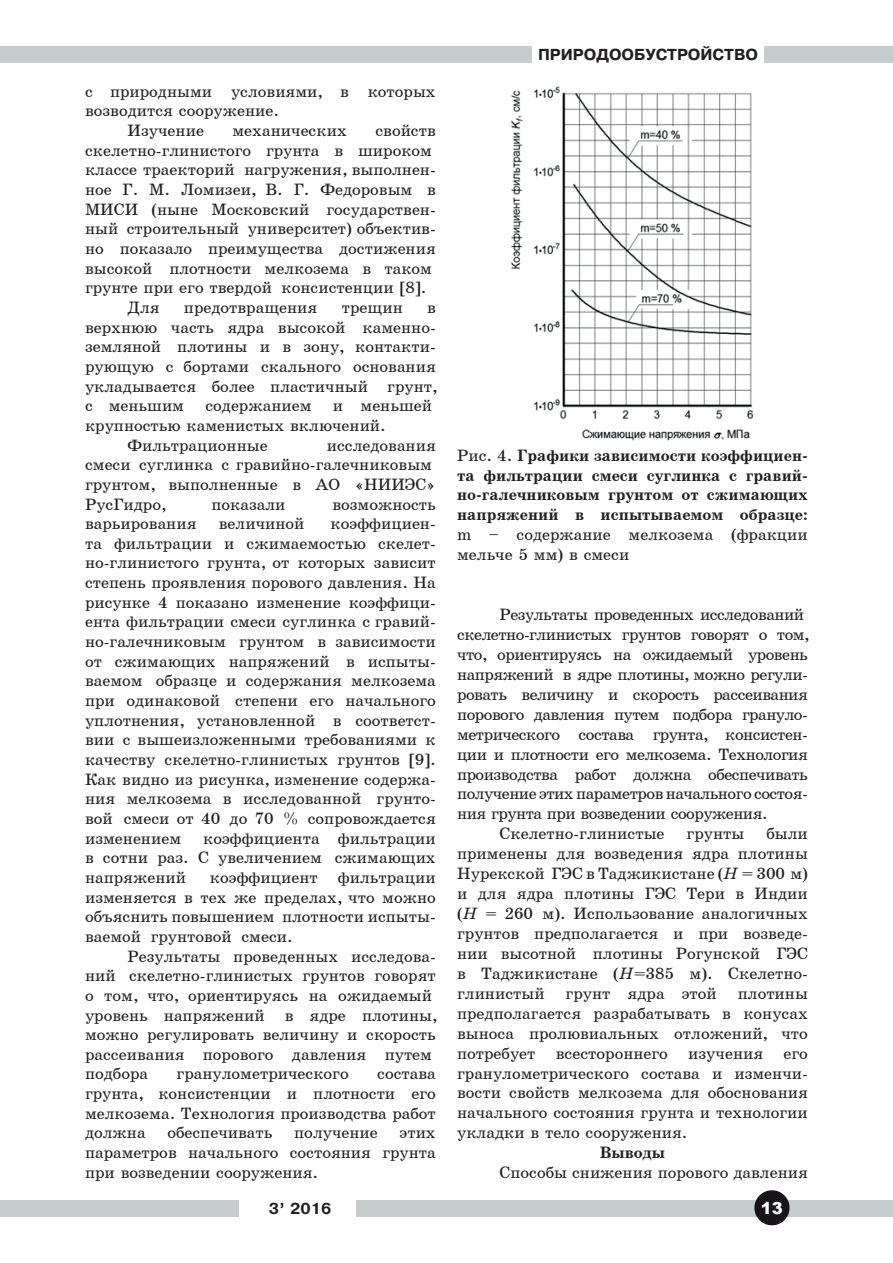
<style>
.page{position:relative;width:893px;height:1263px;background:#fff}
.page>*{position:absolute;margin:0;border:0;box-sizing:border-box;transform-origin:0 0}
.t1{font:16.5px/19.6px "School";color:#231f20;text-align:justify}
.t2{font:16.5px "School";letter-spacing:-.03em;color:#231f20}
.t3{font:700 16.5px/20px "School";color:#231f20;text-align:justify}
.t4{font:900 16.5px "Arial";color:#fff}
.t5{font:700 15px "Pragmatica";color:#231f20}
.s1{font-weight:400}
.s2{font-style:italic}
</style>
<div class="page">
<div style="left:0;top:1200px;width:238px;height:16px;background:#c7cccd"></div>
<div style="left:357px;top:1200px;width:536px;height:16px;background:#c7cccd"></div>
<svg style="left:754px;top:1190px;width:36px;height:36px"></svg>
<div style="left:0;top:46px;width:531px;height:16px;background:#c7cccd"></div>
<div style="left:765px;top:46px;width:128px;height:16px;background:#c7cccd"></div>
<img style="left:511px;top:86px;width:243px;height:355px">
<p class="t1" style="left:85px;top:82px;width:352px">с природными условиями, в которых</p>
<p class="t1" style="left:85px;top:101px;width:196px">возводится сооружение.</p>
<p class="t1" style="left:128px;top:121px;width:78px">Изучение</p>
<p class="t1" style="left:232px;top:121px;width:116px">механических</p>
<p class="t1" style="left:375px;top:121px;width:62px">свойств</p>
<p class="t1" style="left:85px;top:141px;width:349px">скелетно-глинистого грунта в широком</p>
<p class="t1" style="left:85px;top:160px;width:352px">классе траекторий нагружения, выполнен-</p>
<p class="t1" style="left:85px;top:180px;width:352px">ное Г. М. Ломизеи, В. Г. Федоровым в</p>
<p class="t1" style="left:85px;top:199px;width:352px">МИСИ (ныне Московский государствен-</p>
<p class="t1" style="left:85px;top:219px;width:352px">ный строительный университет) объектив-</p>
<p class="t1" style="left:85px;top:239px;width:352px">но показало преимущества достижения</p>
<p class="t1" style="left:85px;top:258px;width:349px">высокой плотности мелкозема в таком</p>
<p class="t1" style="left:85px;top:278px;width:343px">грунте при его твердой консистенции [8].</p>
<p class="t1" style="left:128px;top:298px;width:34px">Для</p>
<p class="t1" style="left:184px;top:298px;width:135px">предотвращения</p>
<p class="t1" style="left:342px;top:298px;width:62px">трещин</p>
<p class="t1" style="left:85px;top:298px;width:354px;text-align:left;text-indent:342px">в верхнюю часть ядра высокой каменно&shy;земляной плотины и в зону, контакти&shy;рующую с бортами скального основания укладывается более пластичный грунт, с меньшим</p>
<p class="t1" style="left:205px;top:396px;width:108px">содержанием</p>
<p class="t1" style="left:333px;top:396px;width:101px">и меньшей</p>
<p class="t1" style="left:85px;top:416px;width:302px">крупностью каменистых включений.</p>
<p class="t1" style="left:128px;top:435px;width:142px">Фильтрационные</p>
<p class="t1" style="left:85px;top:435px;width:352px;text-align:left;text-indent:242px">исследования смеси суглинка с гравийно-галечниковым грунтом, выполненные в АО «НИИЭС»<br>РусГидро,</p>
<p class="t1" style="left:211px;top:494px;width:76px">показали</p>
<p class="t1" style="left:332px;top:494px;width:105px">возможность</p>
<p class="t1" style="left:85px;top:514px;width:113px">варьирования</p>
<p class="t1" style="left:219px;top:514px;width:87px">величиной</p>
<p class="t1" style="left:85px;top:514px;width:352px;text-indent:246px">коэффициен&shy;та фильтрации и сжимаемостью скелет&shy;но-глинистого грунта, от которых зависит степень проявления порового давления. На рисунке 4 показано изменение коэффици&shy;ента фильтрации смеси суглинка с гравий&shy;но-галечниковым грунтом в зависимости от сжимающих напряжений в испыты&shy;ваемом образце и содержания мелкозема при одинаковой степени его начального уплотнения, установленной в соответст&shy;вии с вышеизложенными требованиями к качеству скелетно-глинистых грунтов [9].<br>Как видно из рисунка, изменение содержа&shy;ния мелкозема в исследованной грунто&shy;вой смеси от 40 до 70 % сопровождается изменением</p>
<p class="t1" style="left:85px;top:828px;width:352px;text-indent:118px">коэффициента фильтрации в сотни раз. С увеличением сжимающих напряжений</p>
<p class="t1" style="left:85px;top:868px;width:352px;text-indent:125px">коэффициент фильтрации изменяется в тех же пределах, что можно объяснить повышением плотности испыты&shy;ваемой грунтовой смеси.</p>
<p class="t1" style="left:85px;top:946px;width:354px;text-align:left;text-indent:43px">Результаты проведенных исследова&shy;ний скелетно-глинистых грунтов говорят о том, что, ориентируясь на ожидаемый уровень напряжений в ядре плотины, можно регулировать величину и скорость рассеивания порового давления путем подбора</p>
<p class="t1" style="left:85px;top:1064px;width:352px;text-indent:292px">состава грунта, консистенции и плотности его мелкозема. Технология производства работ должна</p>
<p class="t1" style="left:177px;top:1064px;width:174px">гранулометрического</p>
<p class="t1" style="left:167px;top:1123px;width:107px">обеспечивать</p>
<p class="t1" style="left:294px;top:1123px;width:85px">получение</p>
<p class="t1" style="left:85px;top:1123px;width:352px;text-indent:315px">этих параметров начального состояния грунта при возведении сооружения.</p>
<p class="t5" style="left:538px;top:46px;width:221px">ПРИРОДООБУСТРОЙСТВО</p>
<p class="t3" style="left:457px;top:445px;width:352px"><span class="s1">Рис. 4.</span> Графики зависимости коэффициен&shy;та фильтрации смеси суглинка с гравий&shy;но-галечниковым грунтом от сжимающих напряжений в испытываемом образце:</p>
<p class="t1" style="left:457px;top:525px;width:352px">m – содержание мелкозема (фракции мельче 5 мм) в смеси</p>
<p class="t2" style="left:500px;top:606px;width:306px">Результаты проведенных исследований</p>
<p class="t2" style="left:457px;top:625px;width:354px">скелетно-глинистых грунтов говорят о том,</p>
<p class="t2" style="left:457px;top:645px;width:352px">что, ориентируясь на ожидаемый уровень</p>
<p class="t2" style="left:457px;top:665px;width:352px">напряжений в ядре плотины, можно регули-</p>
<p class="t2" style="left:457px;top:685px;width:352px">ровать величину и скорость рассеивания</p>
<p class="t2" style="left:457px;top:705px;width:352px">порового давления путем подбора грануло-</p>
<p class="t2" style="left:457px;top:725px;width:352px">метрического состава грунта, консистен-</p>
<p class="t2" style="left:457px;top:745px;width:352px">ции и плотности его мелкозема. Технология</p>
<p class="t2" style="left:457px;top:765px;width:352px">производства работ должна обеспечивать</p>
<p class="t2" style="left:457px;top:785px;width:352px">получение этих параметров начального состоя-</p>
<p class="t2" style="left:457px;top:805px;width:312px">ния грунта при возведении сооружения.</p>
<p class="t1" style="left:500px;top:824px;width:166px">Скелетно-глинистые</p>
<p class="t1" style="left:687px;top:824px;width:59px">грунты</p>
<p class="t1" style="left:457px;top:824px;width:352px;text-indent:309px">были применены для возведения ядра плотины Нурекской ГЭС в Таджикистане (<span class="s2">H</span> = 300 м) и для ядра плотины ГЭС Тери в Индии (<span class="s2">H</span> = 260 м). Использование аналогичных грунтов предполагается и при возведе&shy;нии высотной плотины Рогунской ГЭС в Таджикистане (<span class="s2">H</span>=385 м). Скелетно&shy;глинистый</p>
<p class="t1" style="left:566px;top:983px;width:153px">грунт ядра этой</p>
<p class="t1" style="left:457px;top:983px;width:352px;text-indent:281px">плотины предполагается разрабатывать в конусах выноса пролювиальных отложений, что потребует всестороннего изучения его гранулометрического состава и изменчи&shy;вости свойств мелкозема для обоснования начального состояния грунта и технологии укладки в тело сооружения.</p>
<p class="t3" style="left:600px;top:1143px;width:67px">Выводы</p>
<p class="t1" style="left:500px;top:1163px;width:310px">Способы снижения порового давления</p>
<p class="t5" style="left:263px;top:1200px;width:69px">¹ 3’ 2016</p>
<p class="t4" style="left:761px;top:1196px;width:24px">13</p>
</div>
